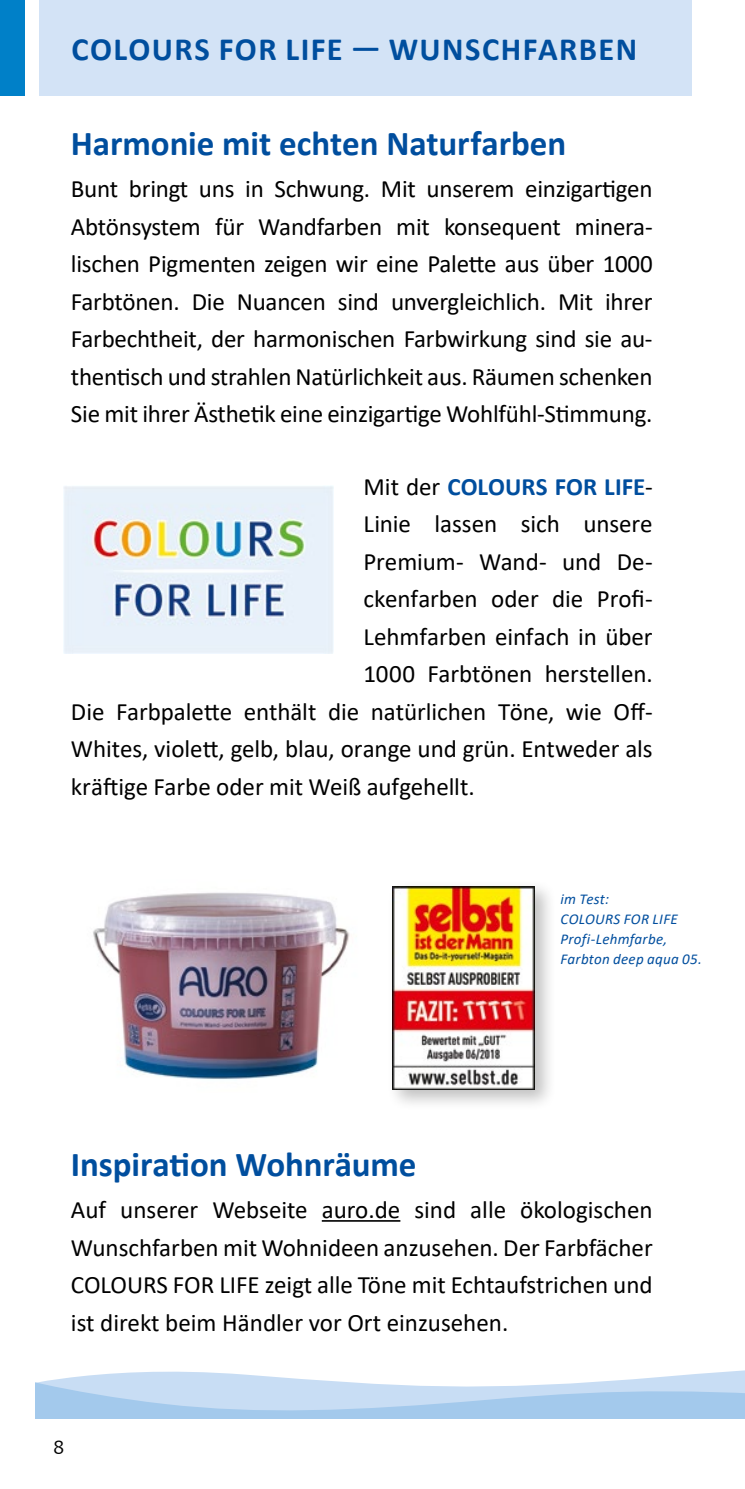
<style>
.page{position:relative;width:745px;height:1489px;background:#fff}
.page>*{position:absolute;margin:0;border:0;box-sizing:border-box;transform-origin:0 0}
.t1{font:700 35px "Calibri";letter-spacing:-.005em;color:#004e9e}
.t2{font:700 32.5px "Calibri";letter-spacing:.04em;color:#004e9e}
.t3{font:25px/37.5px "Calibri";letter-spacing:-.005em;color:#000;text-align:justify}
.t4{font:700 25px "Calibri";color:#004e9e}
.t5{font:20px "Meta Normal";color:#000}
.t6{font:italic 15px/20px "Calibri";letter-spacing:.02em;color:#004e9e}
.s1{font-weight:400;color:#000}
</style>
<div class="page">
<div style="left:39px;top:0;width:652px;height:96px;background:#d3e3f6"></div>
<div style="left:0;top:0;width:25px;height:96px;background:#0080c8"></div>
<img style="left:64px;top:486px;width:269px;height:167px">
<img style="left:93px;top:892px;width:257px;height:188px">
<div style="left:385px;top:879px;width:172px;height:232px;background:#000;opacity:.25"></div>
<img style="left:392px;top:886px;width:142px;height:203px">
<hr style="left:321px;top:1219px;width:79px;height:2px;background:#000">
<svg style="left:35px;top:1370px;width:709px;height:47px"></svg>
<h2 class="t2" style="left:72px;top:26px;width:566px">COLOURS FOR LIFE — WUNSCHFARBEN</h2>
<h1 class="t1" style="left:71px;top:118px;width:496px">Harmonie mit echten Naturfarben</h1>
<p class="t3" style="left:71px;top:169px;width:583px">Bunt bringt uns in Schwung. Mit unserem einzigartigen Abtönsystem für Wandfarben mit konsequent minera&shy;lischen Pigmenten zeigen wir eine Palette aus über 1000<br>Farbtönen. Die Nuancen sind unvergleichlich. Mit ihrer Farbechtheit, der harmonischen Farbwirkung sind sie au&shy;thentisch und strahlen Natürlichkeit aus. Räumen schenken Sie mit ihrer Ästhetik eine einzigartige Wohlfühl-Stimmung.</p>
<p class="t4" style="left:363px;top:468px;width:290px"><span class="s1">Mit der</span> COLOURS FOR LIFE<span class="s1">-</span></p>
<p class="t3" style="left:363px;top:504px;width:290px">Linie lassen sich unsere</p>
<p class="t3" style="left:363px;top:542px;width:290px">Premium- Wand- und De-</p>
<p class="t3" style="left:363px;top:579px;width:290px">ckenfarben oder die Profi-</p>
<p class="t3" style="left:363px;top:617px;width:290px">Lehmfarben einfach in über</p>
<p class="t3" style="left:363px;top:654px;width:290px">1000 Farbtönen herstellen.</p>
<p class="t3" style="left:71px;top:692px;width:583px">Die Farbpalette enthält die natürlichen Töne, wie Off-</p>
<p class="t3" style="left:71px;top:729px;width:583px">Whites, violett, gelb, blau, orange und grün. Entweder als</p>
<p class="t3" style="left:71px;top:767px;width:405px">kräftige Farbe oder mit Weiß aufgehellt.</p>
<p class="t6" style="left:560px;top:887px;width:143px">im Test:<br>COLOURS FOR LIFE<br>Profi-Lehmfarbe,<br>Farbton deep aqua 05.</p>
<h1 class="t1" style="left:71px;top:1139px;width:347px">Inspiration Wohnräume</h1>
<p class="t3" style="left:71px;top:1190px;width:583px">Auf unserer Webseite auro.de sind alle ökologischen Wunschfarben mit Wohnideen anzusehen. Der Farbfächer COLOURS FOR LIFE zeigt alle Töne mit Echtaufstrichen und ist direkt beim Händler vor Ort einzusehen.</p>
<p class="t5" style="left:53px;top:1435px;width:13px">8</p>
</div>
